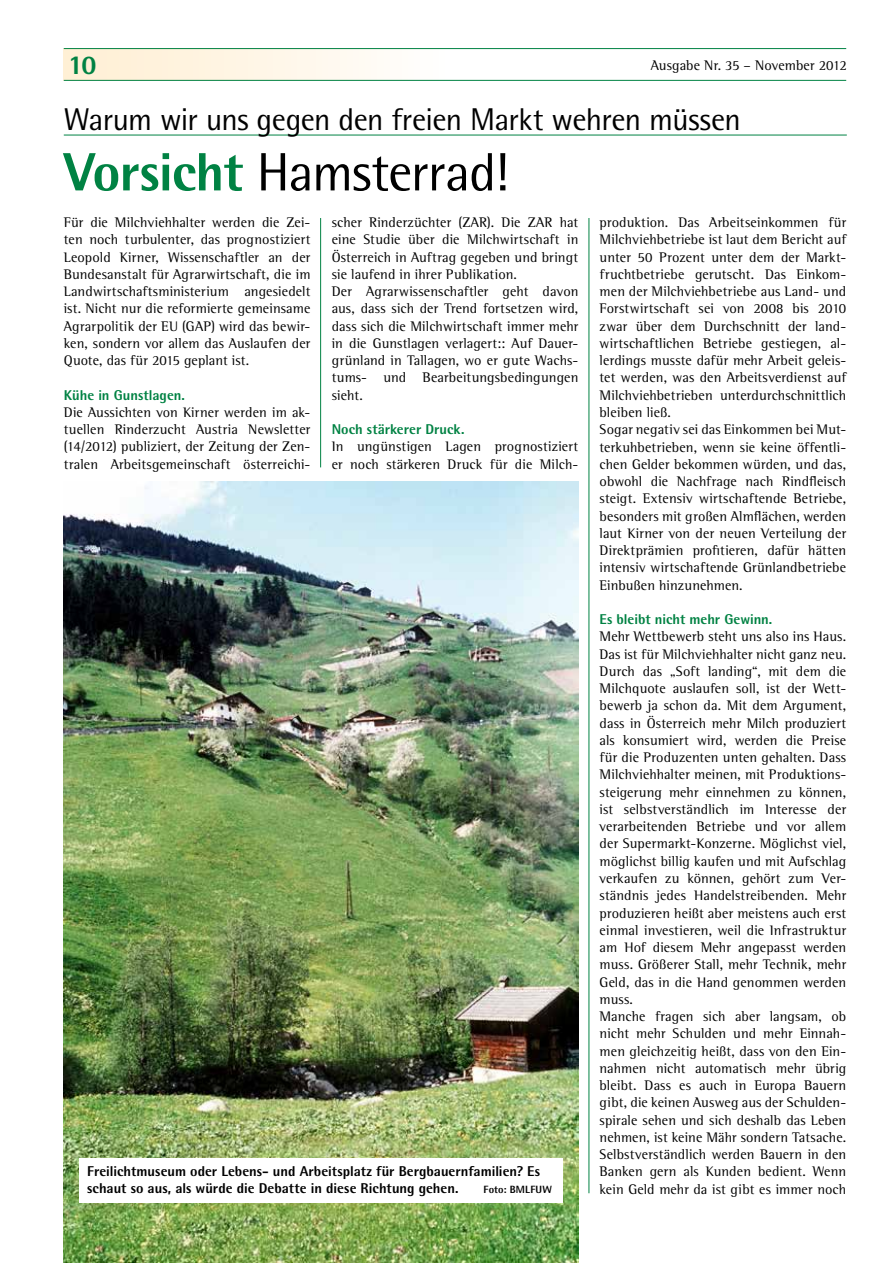
<style>
.page{position:relative;width:893px;height:1263px;background:#fff}
.page>*{position:absolute;margin:0;border:0;box-sizing:border-box;transform-origin:0 0}
.t1{font:54px "Agfa Rotis Semisans";letter-spacing:-.02em;color:#000}
.t2{font:31.5px "Agfa Rotis Semisans";letter-spacing:-.02em;color:#000}
.t3{font:800 27px "Agfa Rotis Semisans";color:#008243}
.t4{font:14.25px/17.2px "Agfa Rotis Semi Serif";letter-spacing:.01em;color:#000}
.t5{font:800 14.25px/17.2px "Agfa Rotis Semisans";color:#000}
.t6{font:800 14.25px "Agfa Rotis Semisans";color:#008243}
.t7{font:800 10.5px "Agfa Rotis Semisans";letter-spacing:.02em;color:#000}
.s1{font-weight:800;color:#008243}
</style>
<div class="page">
<div style="left:64px;top:49px;width:783px;height:31px;background:linear-gradient(to right,#fff2dd,#fff)"></div>
<hr style="left:64px;top:48px;width:782px;height:1px;background:#008243">
<hr style="left:64px;top:80px;width:782px;height:1px;background:#008243">
<hr style="left:64px;top:135px;width:783px;height:1px;background:#008243">
<img style="left:64px;top:482px;width:514px;height:781px">
<div style="left:79px;top:1159px;width:484px;height:44px;background:#fff"></div>
<hr style="left:589px;top:218px;width:1px;height:975px;background:#008243">
<hr style="left:320px;top:218px;width:1px;height:249px;background:#008243">
<h3 class="t3" style="left:68px;top:47px;width:30px">10</h3>
<p class="t4" style="left:651px;top:57px;width:197px">Ausgabe Nr. 35 – November 2012</p>
<h2 class="t2" style="left:64px;top:101px;width:678px">Warum wir uns gegen den freien Markt wehren müssen</h2>
<h1 class="t1" style="left:64px;top:140px;width:446px"><span class="s1">Vorsicht</span> Hamsterrad!</h1>
<p class="t4" style="left:332px;top:214px;width:248px">scher Rinderzüchter (ZAR). Die ZAR hat eine Studie über die Milchwirtschaft in Österreich in Auftrag gegeben und bringt sie laufend in ihrer Publikation.<br>Der Agrarwissenschaftler geht davon aus, dass sich der Trend fortsetzen wird, dass sich die Milchwirtschaft immer mehr in die Gunstlagen verlagert:: Auf Dauer&shy;grünland in Tallagen, wo er gute Wachs&shy;tums- und Bearbeitungsbedingungen sieht.</p>
<p class="t6" style="left:332px;top:420px;width:134px">Noch stärkerer Druck.</p>
<p class="t4" style="left:332px;top:438px;width:248px">In ungünstigen Lagen prognostiziert er noch stärkeren Druck für die Milch-</p>
<p class="t4" style="left:64px;top:214px;width:248px;text-align:justify">Für die Milchviehhalter werden die Zei&shy;ten noch turbulenter, das prognostiziert Leopold Kirner, Wissenschaftler an der Bundesanstalt für Agrarwirtschaft, die im Landwirtschaftsministerium angesiedelt ist. Nicht nur die reformierte gemeinsame Agrarpolitik der EU (GAP) wird das bewir&shy;ken, sondern vor allem das Auslaufen der Quote, das für 2015 geplant ist.</p>
<p class="t6" style="left:64px;top:386px;width:123px">Kühe in Gunstlagen.</p>
<p class="t4" style="left:64px;top:403px;width:248px;text-align:justify">Die Aussichten von Kirner werden im ak&shy;tuellen Rinderzucht Austria Newsletter (14/2012) publiziert, der Zeitung der Zen&shy;tralen Arbeitsgemeinschaft österreichi-</p>
<p class="t4" style="left:600px;top:214px;width:248px">produktion. Das Arbeitseinkommen für Milchviehbetriebe ist laut dem Bericht auf unter 50 Prozent unter dem der Markt&shy;fruchtbetriebe gerutscht. Das Einkom&shy;men der Milchviehbetriebe aus Land- und Forstwirtschaft sei von 2008 bis 2010 zwar über dem Durchschnitt der land&shy;wirtschaftlichen Betriebe gestiegen, al&shy;lerdings musste dafür mehr Arbeit geleis&shy;tet werden, was den Arbeitsverdienst auf Milchviehbetrieben unterdurchschnittlich bleiben ließ.<br>Sogar negativ sei das Einkommen bei Mut&shy;terkuhbetrieben, wenn sie keine öffentli&shy;chen Gelder bekommen würden, und das, obwohl die Nachfrage nach Rindfleisch steigt. Extensiv wirtschaftende Betriebe, besonders mit großen Almflächen, werden laut Kirner von der neuen Verteilung der Direktprämien profitieren, dafür hätten intensiv wirtschaftende Grünlandbetriebe Einbußen hinzunehmen.</p>
<p class="t6" style="left:600px;top:610px;width:174px">Es bleibt nicht mehr Gewinn.</p>
<p class="t4" style="left:600px;top:628px;width:248px">Mehr Wettbewerb steht uns also ins Haus.<br>Das ist für Milchviehhalter nicht ganz neu.<br>Durch das „Soft landing“, mit dem die Milchquote auslaufen soll, ist der Wett&shy;bewerb ja schon da. Mit dem Argument, dass in Österreich mehr Milch produziert als konsumiert wird, werden die Preise für die Produzenten unten gehalten. Dass Milchviehhalter meinen, mit Produktions&shy;steigerung mehr einnehmen zu können, ist selbstverständlich im Interesse der verarbeitenden Betriebe und vor allem der Supermarkt-Konzerne. Möglichst viel, möglichst billig kaufen und mit Aufschlag verkaufen zu können, gehört zum Ver&shy;ständnis jedes Handelstreibenden. Mehr produzieren heißt aber meistens auch erst einmal investieren, weil die Infrastruktur am Hof diesem Mehr angepasst werden muss. Größerer Stall, mehr Technik, mehr Geld, das in die Hand genommen werden muss.<br>Manche fragen sich aber langsam, ob nicht mehr Schulden und mehr Einnah&shy;men gleichzeitig heißt, dass von den Ein&shy;nahmen nicht automatisch mehr übrig bleibt. Dass es auch in Europa Bauern gibt, die keinen Ausweg aus der Schulden&shy;spirale sehen und sich deshalb das Leben nehmen, ist keine Mähr sondern Tatsache.<br>Selbstverständlich werden Bauern in den Banken gern als Kunden bedient. Wenn kein Geld mehr da ist gibt es immer noch</p>
<p class="t5" style="left:87px;top:1162px;width:454px">Freilichtmuseum oder Lebens- und Arbeitsplatz für Bergbauernfamilien? Es schaut so aus, als würde die Debatte in diese Richtung gehen.</p>
<p class="t7" style="left:483px;top:1183px;width:70px">Foto: BMLFUW</p>
</div>
